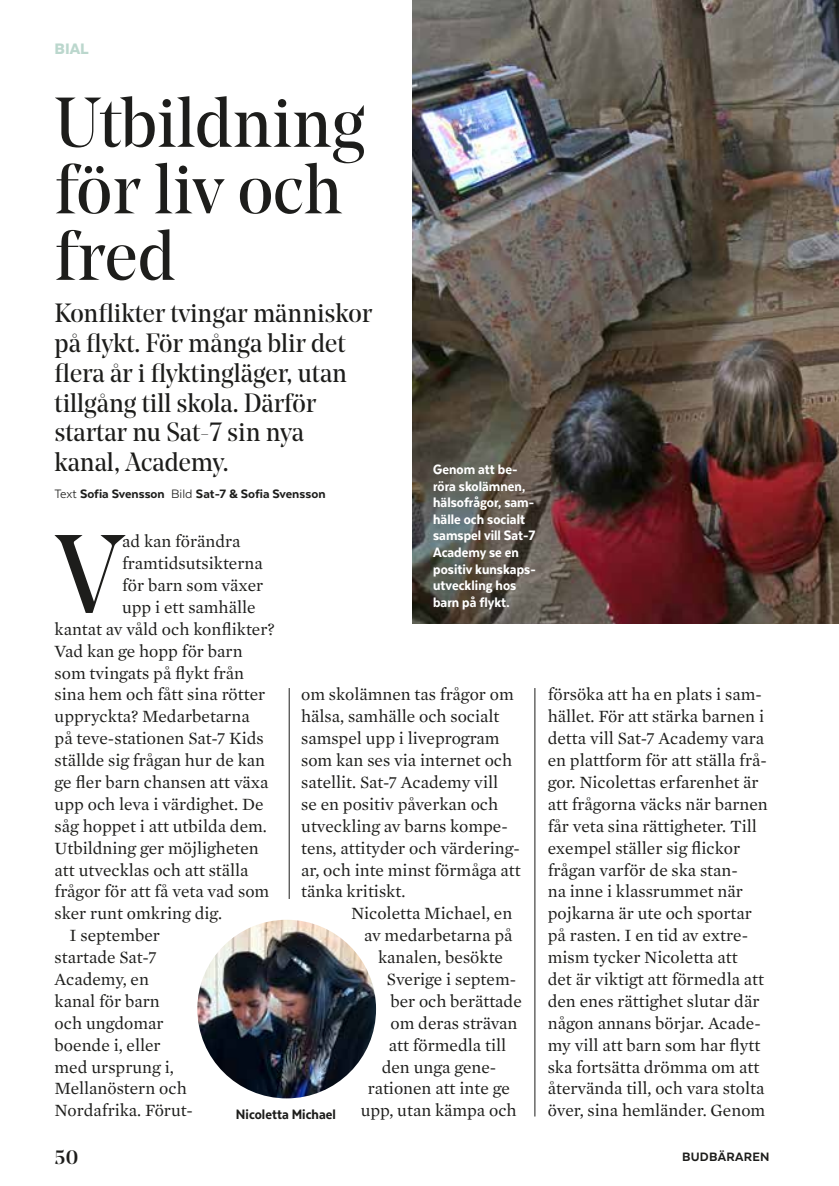
<style>
.page{position:relative;width:839px;height:1186px;background:#fff}
.page>*{position:absolute;margin:0;border:0;box-sizing:border-box;transform-origin:0 0}
.t1{font:110.77px "Noe Display";color:#1d1d1b}
.t2{font:70px/66.5px "Noe Display";color:#1d1d1b}
.t3{font:26.25px/29.8px "Noe Display";color:#1d1d1b}
.t4{font:500 19.25px "Noe Display";color:#1d1d1b}
.t5{font:17.5px/21.9px "Mercury Text G1";color:#1d1d1b}
.t6{font:900 17.5px "Texta";color:#bbd7cd}
.t7{font:800 15.75px/16.6px "Texta Narrow";color:#fff}
.t8{font:800 15.75px "Texta Narrow";color:#1d1d1b}
.t9{font:800 14px "Texta";color:#1d1d1b}
.t10{font:800 14px "Texta";letter-spacing:.02em;color:#1d1d1b}
.s1{font-weight:400}
</style>
<div class="page">
<img style="left:412px;top:0;width:426px;height:623px">
<img style="left:197px;top:919px;width:179px;height:179px;border-radius:89px">
<hr style="left:289px;top:688px;width:1px;height:211px;background:#1d1d1b">
<hr style="left:534px;top:688px;width:1px;height:428px;background:#1d1d1b">
<p class="t6" style="left:55px;top:40px;width:36px">BIAL</p>
<h2 class="t2" style="left:55px;top:88px;width:312px">Utbildning för liv och fred</h2>
<h3 class="t3" style="left:55px;top:298px;width:319px">Konflikter tvingar människor på flykt. För många blir det flera år i flyktingläger, utan tillgång till skola. Därför startar nu Sat-7 sin nya kanal, Academy.</h3>
<p class="t9" style="left:55px;top:486px;width:272px"><span class="s1">Text</span> Sofia Svensson <span class="s1">Bild</span> Sat-7 &amp; Sofia Svensson</p>
<p class="t7" style="left:433px;top:461px;width:104px">Genom att be&shy;röra skolämnen, hälsofrågor, sam&shy;hälle och socialt samspel vill Sat-7<br>Academy se en positiv kunskaps&shy;utveckling hos barn på flykt.</p>
<p class="t5" style="left:122px;top:529px;width:120px">ad kan förändra</p>
<p class="t5" style="left:122px;top:551px;width:142px">framtidsutsikterna</p>
<p class="t5" style="left:122px;top:573px;width:143px">för barn som växer</p>
<p class="t5" style="left:122px;top:595px;width:135px">upp i ett samhälle</p>
<p class="t5" style="left:55px;top:617px;width:221px">kantat av våld och konflikter?</p>
<p class="t5" style="left:55px;top:639px;width:189px">Vad kan ge hopp för barn</p>
<p class="t5" style="left:55px;top:661px;width:191px">som tvingats på flykt från</p>
<p class="t5" style="left:55px;top:683px;width:212px">sina hem och fått sina rötter</p>
<p class="t5" style="left:55px;top:704px;width:196px">uppryckta? Medarbetarna</p>
<p class="t5" style="left:55px;top:726px;width:211px">på teve-stationen Sat-7 Kids</p>
<p class="t5" style="left:55px;top:748px;width:212px">ställde sig frågan hur de kan</p>
<p class="t5" style="left:55px;top:770px;width:215px">ge fler barn chansen att växa</p>
<p class="t5" style="left:55px;top:792px;width:210px">upp och leva i värdighet. De</p>
<p class="t5" style="left:55px;top:814px;width:214px">såg hoppet i att utbilda dem.</p>
<p class="t5" style="left:55px;top:836px;width:206px">Utbildning ger möjligheten</p>
<p class="t5" style="left:55px;top:858px;width:195px">att utvecklas och att ställa</p>
<p class="t5" style="left:55px;top:879px;width:216px">frågor för att få veta vad som</p>
<p class="t5" style="left:55px;top:901px;width:169px">sker runt omkring dig.</p>
<p class="t5" style="left:69px;top:923px;width:92px">I september</p>
<p class="t5" style="left:55px;top:945px;width:103px">startade Sat-7</p>
<p class="t5" style="left:55px;top:967px;width:96px">Academy, en</p>
<p class="t5" style="left:55px;top:989px;width:107px">kanal för barn</p>
<p class="t5" style="left:55px;top:1011px;width:110px">och ungdomar</p>
<p class="t5" style="left:55px;top:1033px;width:108px">boende i, eller</p>
<p class="t5" style="left:55px;top:1054px;width:121px">med ursprung i,</p>
<p class="t5" style="left:55px;top:1076px;width:134px">Mellanöstern och</p>
<p class="t5" style="left:55px;top:1098px;width:140px">Nordafrika. Förut-</p>
<h1 class="t1" style="left:56px;top:506px;width:68px">V</h1>
<p class="t5" style="left:301px;top:683px;width:221px">om skolämnen tas frågor om hälsa, samhälle och socialt samspel upp i liveprogram som kan ses via internet och satellit. Sat-7 Academy vill<br>se en positiv påverkan och utveckling av barns kompe&shy;tens, attityder och värdering&shy;ar, och inte minst förmåga att tänka kritiskt.</p>
<p class="t5" style="left:351px;top:901px;width:163px">Nicoletta Michael, en</p>
<p class="t5" style="left:364px;top:923px;width:150px">av medarbetarna på</p>
<p class="t5" style="left:378px;top:945px;width:126px">kanalen, besökte</p>
<p class="t5" style="left:387px;top:967px;width:131px">Sverige i septem-</p>
<p class="t5" style="left:390px;top:989px;width:133px">ber och berättade</p>
<p class="t5" style="left:390px;top:1011px;width:128px">om deras strävan</p>
<p class="t5" style="left:388px;top:1033px;width:119px">att förmedla till</p>
<p class="t5" style="left:381px;top:1054px;width:116px">den unga gene-</p>
<p class="t5" style="left:367px;top:1076px;width:143px">rationen att inte ge</p>
<p class="t5" style="left:360px;top:1098px;width:157px">upp, utan kämpa och</p>
<p class="t8" style="left:236px;top:1106px;width:101px">Nicoletta Michael</p>
<p class="t5" style="left:547px;top:683px;width:221px">försöka att ha en plats i sam&shy;hället. För att stärka barnen i detta vill Sat-7 Academy vara en plattform för att ställa frå&shy;gor. Nicolettas erfarenhet är att frågorna väcks när barnen får veta sina rättigheter. Till exempel ställer sig flickor frågan varför de ska stan-<br>na inne i klassrummet när pojkarna är ute och sportar på rasten. I en tid av extre&shy;mism tycker Nicoletta att<br>det är viktigt att förmedla att den enes rättighet slutar där någon annans börjar. Acade&shy;my vill att barn som har flytt ska fortsätta drömma om att återvända till, och vara stolta över, sina hemländer. Genom</p>
<p class="t4" style="left:55px;top:1144px;width:25px">50</p>
<p class="t10" style="left:682px;top:1149px;width:89px">BUDBÄRAREN</p>
</div>
